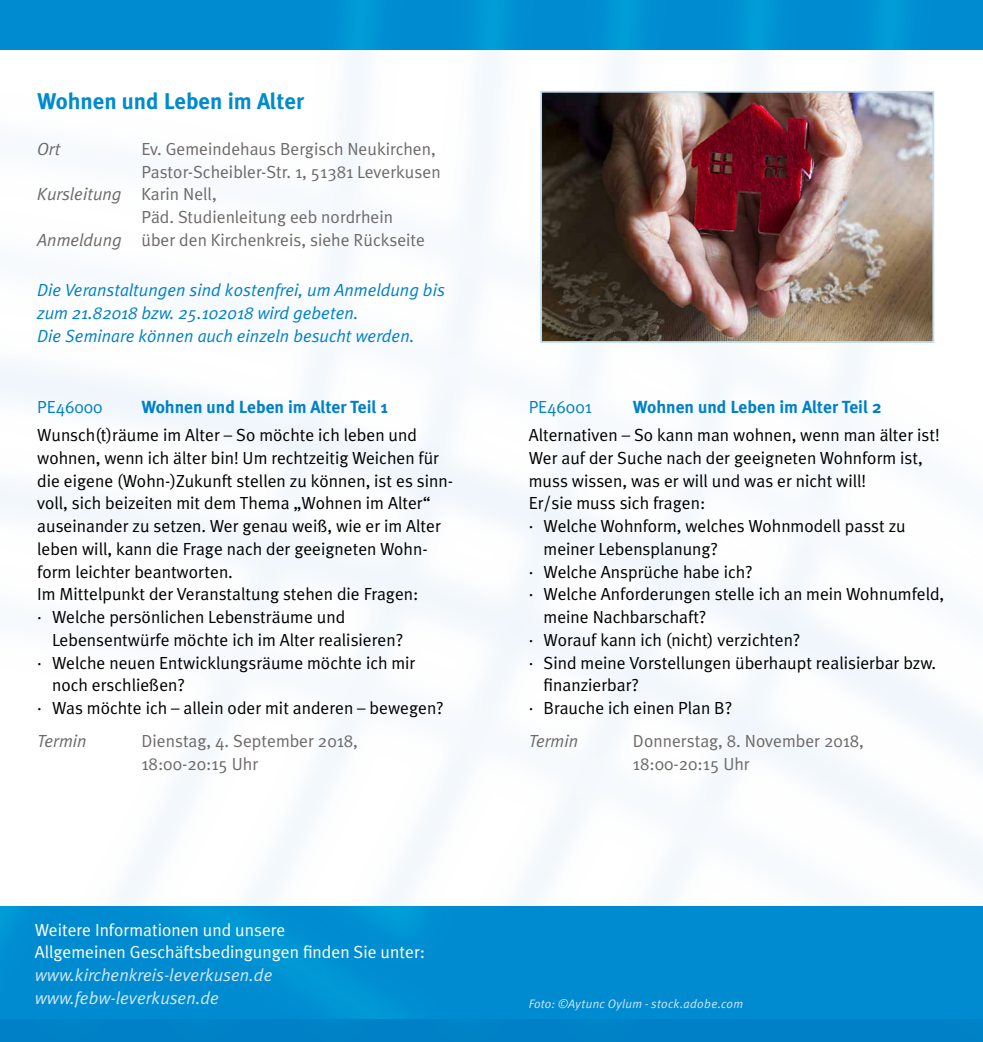
<style>
.page{position:relative;width:983px;height:1042px;background:#fff}
.page>*{position:absolute;margin:0;border:0;box-sizing:border-box;transform-origin:0 0}
.t1{font:700 22.75px "Meta Plus";color:#008bd0}
.t2{font:17.5px "Meta Plus Normal";color:#000}
.t3{font:17.5px/22.8px "Meta Plus Normal";color:#6d6a69}
.t4{font:italic 17.5px/22.8px "Meta Plus Normal";color:#0081c7}
.t5{font:17.5px/22.8px "Meta Plus Normal";color:#fff}
.t6{font:700 17.5px "Meta Plus";color:#0081c7}
.t7{font:italic 17.5px/22.8px "Meta Plus Normal";color:#d4e7f6}
.t8{font:italic 17.5px "Meta Plus Normal";color:#6d6a69}
.t9{font:17.5px "Meta Plus Normal";color:#0081c7}
.t10{font:italic 12.25px "Meta Plus Normal";letter-spacing:.025em;color:#d4e7f6}
.s1{font-style:normal}
.s2{font-style:italic}
</style>
<div class="page">
<img style="left:0;top:50px;width:982px;height:857px">
<img style="left:0;top:0;width:982px;height:50px">
<div style="left:0;top:907px;width:982px;height:135px;background:#008bd0"></div>
<img style="left:0;top:907px;width:420px;height:112px">
<img style="left:543px;top:94px;width:387px;height:246px">
<div style="left:540px;top:91px;width:393px;height:252px;border:2px solid #bddbf1"></div>
<h1 class="t1" style="left:37px;top:88px;width:268px">Wohnen und Leben im Alter</h1>
<p class="t8" style="left:37px;top:139px;width:25px">Ort</p>
<p class="t3" style="left:141px;top:137px;width:296px">Ev. Gemeindehaus Bergisch Neukirchen,</p>
<p class="t3" style="left:141px;top:160px;width:300px">Pastor-Scheibler-Str. 1, 51381 Leverkusen</p>
<p class="t8" style="left:37px;top:184px;width:181px">Kursleitung <span class="s1">Karin Nell,</span></p>
<p class="t3" style="left:141px;top:206px;width:253px">Päd. Studienleitung eeb nordrhein</p>
<p class="t3" style="left:37px;top:228px;width:389px"><span class="s2">Anmeldung</span> über den Kirchenkreis, siehe Rückseite</p>
<p class="t4" style="left:37px;top:279px;width:409px">Die Veranstaltungen sind kostenfrei, um Anmeldung bis zum 21.82018 bzw. 25.102018 wird gebeten.<br>Die Seminare können auch einzeln besucht werden.</p>
<p class="t9" style="left:37px;top:397px;width:67px">PE46000</p>
<p class="t6" style="left:141px;top:397px;width:248px">Wohnen und Leben im Alter Teil 1</p>
<p class="t2" style="left:37px;top:425px;width:381px">Wunsch(t)räume im Alter – So möchte ich leben und</p>
<p class="t2" style="left:37px;top:447px;width:403px">wohnen, wenn ich älter bin! Um rechtzeitig Weichen für</p>
<p class="t2" style="left:37px;top:470px;width:417px">die eigene (Wohn-)Zukunft stellen zu können, ist es sinn-</p>
<p class="t2" style="left:37px;top:493px;width:395px">voll, sich beizeiten mit dem Thema „Wohnen im Alter“</p>
<p class="t2" style="left:37px;top:516px;width:405px">auseinander zu setzen. Wer genau weiß, wie er im Alter</p>
<p class="t2" style="left:37px;top:538px;width:392px">leben will, kann die Frage nach der geeigneten Wohn-</p>
<p class="t2" style="left:37px;top:561px;width:197px">form leichter beantworten.</p>
<p class="t2" style="left:37px;top:584px;width:382px">Im Mittelpunkt der Veranstaltung stehen die Fragen:</p>
<p class="t2" style="left:37px;top:607px;width:309px">· Welche persönlichen Lebensträume und</p>
<p class="t2" style="left:52px;top:629px;width:352px">Lebensentwürfe möchte ich im Alter realisieren?</p>
<p class="t2" style="left:37px;top:652px;width:379px">· Welche neuen Entwicklungsräume möchte ich mir</p>
<p class="t2" style="left:52px;top:675px;width:134px">noch erschließen?</p>
<p class="t2" style="left:37px;top:698px;width:408px">· Was möchte ich – allein oder mit anderen – bewegen?</p>
<p class="t8" style="left:37px;top:730px;width:51px">Termin</p>
<p class="t3" style="left:141px;top:729px;width:218px">Dienstag, 4. September 2018,<br>18:00-20:15 Uhr</p>
<p class="t5" style="left:35px;top:918px;width:392px">Weitere Informationen und unsere<br>Allgemeinen Geschäftsbedingungen finden Sie unter:</p>
<p class="t7" style="left:35px;top:963px;width:239px">www.kirchenkreis-leverkusen.de www.febw-leverkusen.de</p>
<p class="t9" style="left:528px;top:397px;width:65px">PE46001</p>
<p class="t6" style="left:632px;top:397px;width:250px">Wohnen und Leben im Alter Teil 2</p>
<p class="t2" style="left:528px;top:425px;width:412px">Alternativen – So kann man wohnen, wenn man älter ist!</p>
<p class="t2" style="left:528px;top:447px;width:395px">Wer auf der Suche nach der geeigneten Wohnform ist,</p>
<p class="t2" style="left:528px;top:470px;width:339px">muss wissen, was er will und was er nicht will!</p>
<p class="t2" style="left:528px;top:493px;width:178px">Er/sie muss sich fragen:</p>
<p class="t2" style="left:528px;top:516px;width:378px">· Welche Wohnform, welches Wohnmodell passt zu</p>
<p class="t2" style="left:543px;top:538px;width:176px">meiner Lebensplanung?</p>
<p class="t2" style="left:528px;top:561px;width:225px">· Welche Ansprüche habe ich?</p>
<p class="t2" style="left:528px;top:584px;width:417px">· Welche Anforderungen stelle ich an mein Wohnumfeld,</p>
<p class="t2" style="left:543px;top:607px;width:164px">meine Nachbarschaft?</p>
<p class="t2" style="left:528px;top:629px;width:273px">· Worauf kann ich (nicht) verzichten?</p>
<p class="t2" style="left:528px;top:652px;width:409px">· Sind meine Vorstellungen überhaupt realisierbar bzw.</p>
<p class="t2" style="left:543px;top:675px;width:97px">finanzierbar?</p>
<p class="t2" style="left:528px;top:698px;width:205px">· Brauche ich einen Plan B?</p>
<p class="t8" style="left:528px;top:730px;width:51px">Termin</p>
<p class="t3" style="left:632px;top:729px;width:232px">Donnerstag, 8. November 2018,<br>18:00-20:15 Uhr</p>
<p class="t10" style="left:528px;top:997px;width:216px">Foto: ©Aytunc Oylum - stock.adobe.com</p>
</div>
